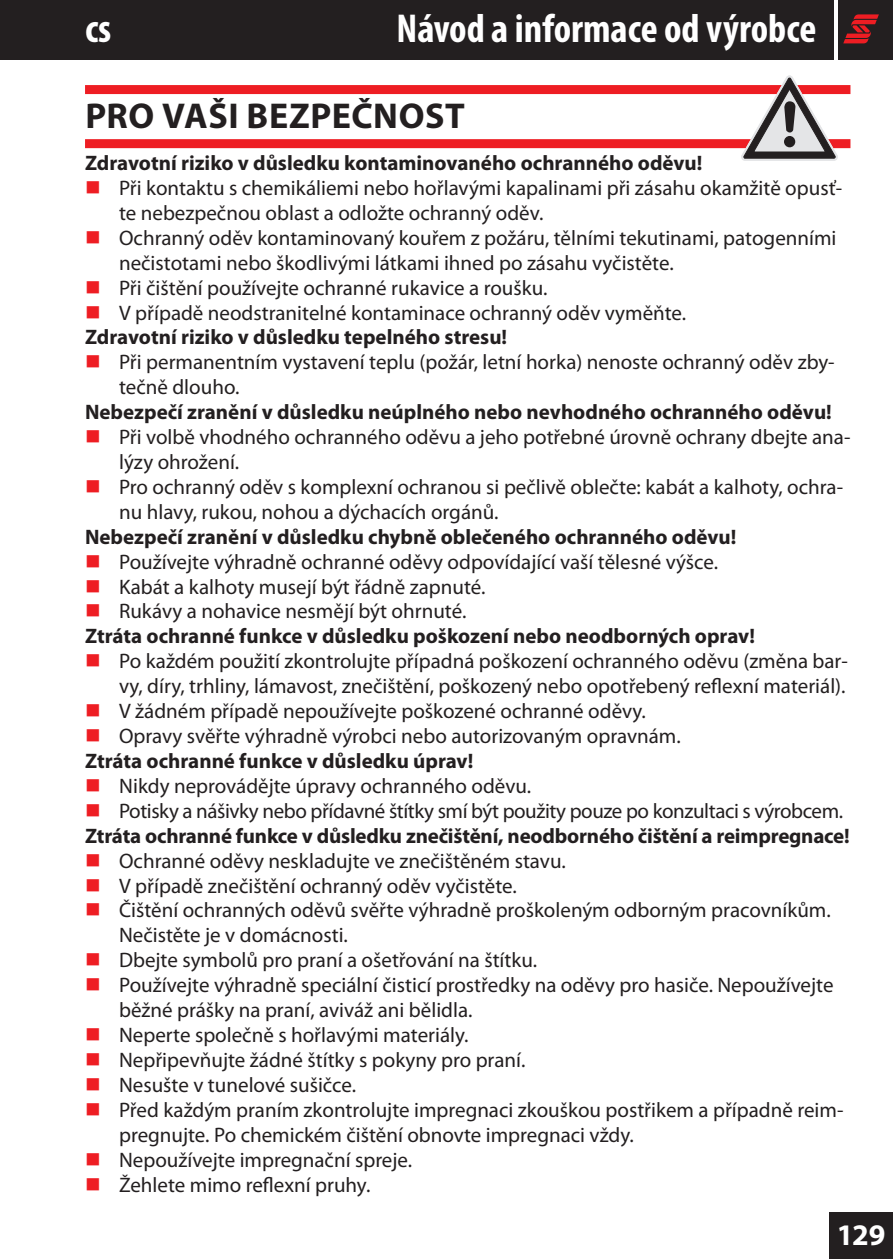
<style>
.page{position:relative;width:893px;height:1259px;background:#fff}
.page>*{position:absolute;margin:0;border:0;box-sizing:border-box;transform-origin:0 0}
.t1{font:700 condensed 40.5px "Myriad Pro";color:#fff}
.t2{font:700 36px "Myriad Pro";letter-spacing:.015em;color:#231f20}
.t3{font:700 30px "Myriad Pro";color:#fff}
.t4{font:21px/24.9px "Myriad Pro";color:#231f20}
.t5{font:700 21px "Myriad Pro";color:#231f20}
.t6{font:21px/24.9px "Myriad Pro";letter-spacing:-.02em;color:#231f20}
</style>
<div class="page">
<div style="left:838px;top:0;width:55px;height:60px;background:#231f20"></div>
<div style="left:829px;top:1212px;width:64px;height:47px;background:#231f20"></div>
<svg style="left:843px;top:14px;width:36px;height:29px"></svg>
<div style="left:0;top:0;width:833px;height:60px;background:#231f20"></div>
<div style="left:85px;top:85px;width:765px;height:9px;background:#ee1d23"></div>
<div style="left:85px;top:139px;width:765px;height:9px;background:#ee1d23"></div>
<svg style="left:741px;top:75px;width:97px;height:86px"></svg>
<h1 class="t1" style="left:85px;top:3px;width:28px">cs</h1>
<h1 class="t1" style="left:396px;top:3px;width:421px">Návod a informace od výrobce</h1>
<h2 class="t2" style="left:85px;top:92px;width:381px">PRO VAŠI BEZPEČNOST</h2>
<p class="t5" style="left:85px;top:149px;width:619px">Zdravotní riziko v důsledku kontaminovaného ochranného oděvu!</p>
<p class="t4" style="left:119px;top:175px;width:725px">Při kontaktu s chemikáliemi nebo hořlavými kapalinami při zásahu okamžitě opusť&shy;te nebezpečnou oblast a odložte ochranný oděv.<br>Ochranný oděv kontaminovaný kouřem z požáru, tělními tekutinami, patogenními nečistotami nebo škodlivými látkami ihned po zásahu vyčistěte.<br>Při čištění používejte ochranné rukavice a roušku.<br>V případě neodstranitelné kontaminace ochranný oděv vyměňte.</p>
<p class="t5" style="left:85px;top:324px;width:424px">Zdravotní riziko v důsledku tepelného stresu!</p>
<p class="t4" style="left:119px;top:349px;width:717px">Při permanentním vystavení teplu (požár, letní horka) nenoste ochranný oděv zby&shy;tečně dlouho.</p>
<p class="t5" style="left:85px;top:398px;width:748px">Nebezpečí zranění v důsledku neúplného nebo nevhodného ochranného oděvu!</p>
<p class="t4" style="left:119px;top:424px;width:733px">Při volbě vhodného ochranného oděvu a jeho potřebné úrovně ochrany dbejte ana&shy;lýzy ohrožení.<br>Pro ochranný oděv s komplexní ochranou si pečlivě oblečte: kabát a kalhoty, ochra&shy;nu hlavy, rukou, nohou a dýchacích orgánů.</p>
<p class="t5" style="left:85px;top:523px;width:653px">Nebezpečí zranění v důsledku chybně oblečeného ochranného oděvu!</p>
<p class="t4" style="left:119px;top:549px;width:600px">Používejte výhradně ochranné oděvy odpovídající vaší tělesné výšce.<br>Kabát a kalhoty musejí být řádně zapnuté.<br>Rukávy a nohavice nesmějí být ohrnuté.</p>
<p class="t5" style="left:85px;top:622px;width:671px">Ztráta ochranné funkce v důsledku poškození nebo neodborných oprav!</p>
<p class="t4" style="left:119px;top:648px;width:730px">Po každém použití zkontrolujte případná poškození ochranného oděvu (změna bar&shy;vy, díry, trhliny, lámavost, znečištění, poškozený nebo opotřebený reflexní materiál).<br>V žádném případě nepoužívejte poškozené ochranné oděvy.<br>Opravy svěřte výhradně výrobci nebo autorizovaným opravnám.</p>
<p class="t5" style="left:85px;top:747px;width:390px">Ztráta ochranné funkce v důsledku úprav!</p>
<p class="t6" style="left:119px;top:773px;width:726px">Nikdy neprovádějte úpravy ochranného oděvu.<br>Potisky a nášivky nebo přídavné štítky smí být použity pouze po konzultaci s výrobcem.</p>
<p class="t5" style="left:85px;top:822px;width:766px">Ztráta ochranné funkce v důsledku znečištění, neodborného čištění a reimpregnace!</p>
<p class="t4" style="left:119px;top:848px;width:726px">Ochranné oděvy neskladujte ve znečištěném stavu.<br>V případě znečištění ochranný oděv vyčistěte.<br>Čištění ochranných oděvů svěřte výhradně proškoleným odborným pracovníkům.<br>Nečistěte je v domácnosti.<br>Dbejte symbolů pro praní a ošetřování na štítku.<br>Používejte výhradně speciální čisticí prostředky na oděvy pro hasiče. Nepoužívejte běžné prášky na praní, aviváž ani bělidla.<br>Neperte společně s hořlavými materiály.<br>Nepřipevňujte žádné štítky s pokyny pro praní.<br>Nesušte v tunelové sušičce.<br>Před každým praním zkontrolujte impregnaci zkouškou postřikem a případně reim&shy;pregnujte. Po chemickém čištění obnovte impregnaci vždy.<br>Nepoužívejte impregnační spreje.<br>Žehlete mimo reflexní pruhy.</p>
<h3 class="t3" style="left:837px;top:1215px;width:50px">129</h3>
</div>
